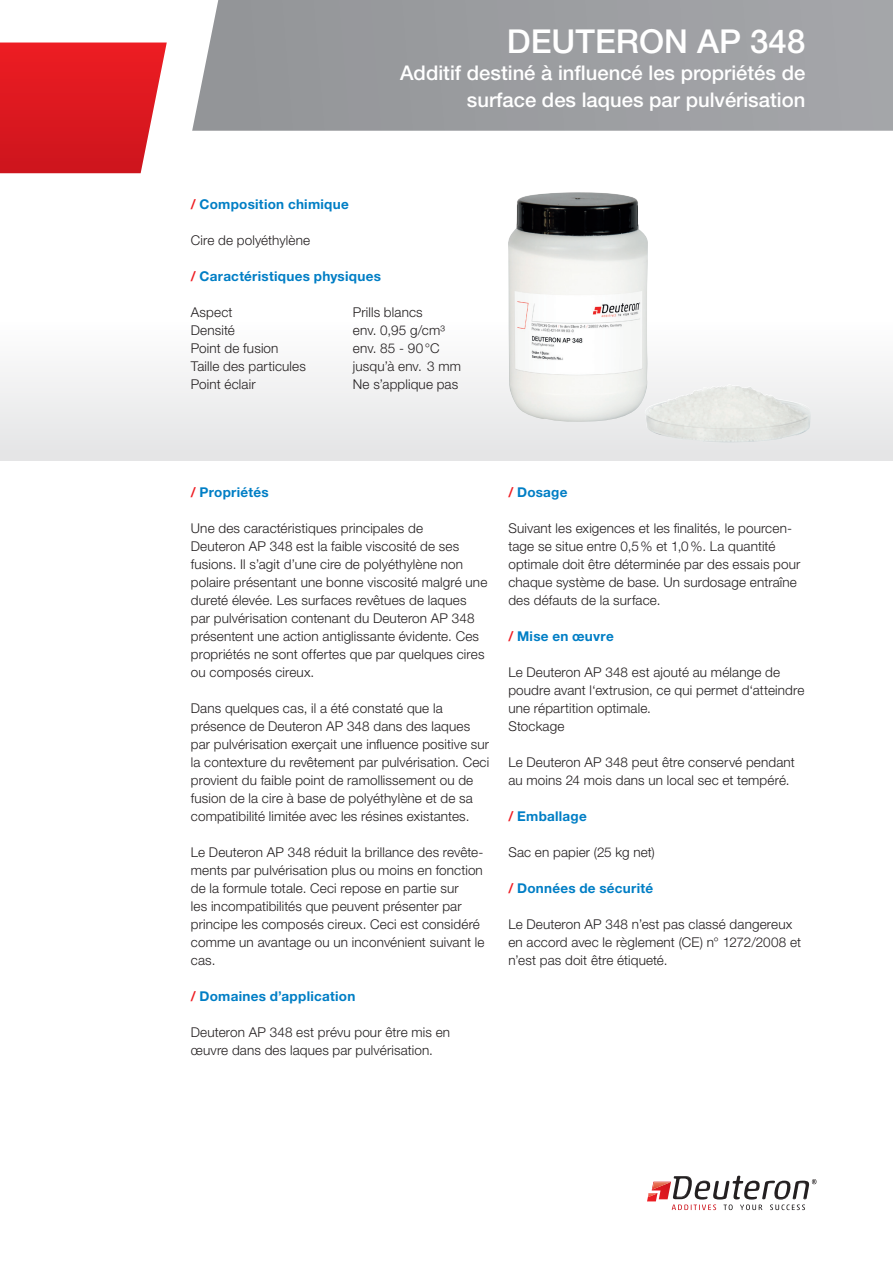
<style>
.page{position:relative;width:893px;height:1263px;background:#fff}
.page>*{position:absolute;margin:0;border:0;box-sizing:border-box;transform-origin:0 0}
.t1{font:500 33px "Helvetica Neue LT Std";color:#fff}
.t2{font:500 20.25px/27px "Helvetica Neue LT Std";color:#fff;text-align:right}
.t3{font:300 13.5px/18px "Helvetica Neue LT Std";letter-spacing:.01em;color:#231f20}
.t4{font:700 13.5px "Helvetica Neue LT Std";letter-spacing:.02em;color:#007ec5}
.s1{color:#ee1d23}
</style>
<div class="page">
<div style="left:0;top:160px;width:893px;height:301px;background:linear-gradient(to bottom,#fff,#ebebec)"></div>
<img style="left:506px;top:192px;width:305px;height:251px">
<svg style="left:0;top:43px;width:167px;height:130px;background:#e02b31"></svg>
<svg style="left:192px;top:0;width:701px;height:131px;background:#9d9fa2"></svg>
<svg style="left:647px;top:1176px;width:169px;height:34px"></svg>
<h1 class="t1" style="left:507px;top:22px;width:300px">DEUTERON AP 348</h1>
<h2 class="t2" style="left:400px;top:59px;width:407px">Additif destiné à influencé les propriétés de surface des laques par pulvérisation</h2>
<p class="t4" style="left:191px;top:196px;width:159px"><span class="s1">/</span> Composition chimique</p>
<p class="t3" style="left:191px;top:231px;width:121px">Cire de polyéthylène</p>
<p class="t4" style="left:191px;top:268px;width:192px"><span class="s1">/</span> Caractéristiques physiques</p>
<p class="t3" style="left:191px;top:303px;width:43px">Aspect</p>
<p class="t3" style="left:353px;top:303px;width:71px">Prills blancs</p>
<p class="t3" style="left:191px;top:321px;width:46px">Densité</p>
<p class="t3" style="left:353px;top:321px;width:94px">env. 0,95 g/cm³</p>
<p class="t3" style="left:191px;top:339px;width:89px">Point de fusion</p>
<p class="t3" style="left:353px;top:339px;width:88px">env. 85 - 90°C</p>
<p class="t3" style="left:191px;top:357px;width:117px">Taille des particules</p>
<p class="t3" style="left:353px;top:357px;width:110px">jusqu’à env. 3 mm</p>
<p class="t3" style="left:191px;top:375px;width:66px">Point éclair</p>
<p class="t3" style="left:353px;top:375px;width:107px">Ne s’applique pas</p>
<p class="t4" style="left:191px;top:484px;width:79px"><span class="s1">/</span> Propriétés</p>
<p class="t3" style="left:191px;top:519px;width:298px">Une des caractéristiques principales de<br>Deuteron AP 348 est la faible viscosité de ses fusions. Il s’agit d’une cire de polyéthylène non polaire présentant une bonne viscosité malgré une dureté élevée. Les surfaces revêtues de laques par pulvérisation contenant du Deuteron AP 348 présentent une action antiglissante évidente. Ces propriétés ne sont offertes que par quelques cires ou composés cireux.</p>
<p class="t3" style="left:191px;top:699px;width:300px">Dans quelques cas, il a été constaté que la présence de Deuteron AP 348 dans des laques par pulvérisation exerçait une influence positive sur la contexture du revêtement par pulvérisation. Ceci provient du faible point de ramollissement ou de fusion de la cire à base de polyéthylène et de sa compatibilité limitée avec les résines existantes.</p>
<p class="t3" style="left:191px;top:843px;width:295px">Le Deuteron AP 348 réduit la brillance des revête&shy;ments par pulvérisation plus ou moins en fonction de la formule totale. Ceci repose en partie sur<br>les incompatibilités que peuvent présenter par principe les composés cireux. Ceci est considéré comme un avantage ou un inconvénient suivant le cas.</p>
<p class="t4" style="left:191px;top:988px;width:166px"><span class="s1">/</span> Domaines d’application</p>
<p class="t3" style="left:191px;top:1023px;width:261px">Deuteron AP 348 est prévu pour être mis en œuvre dans des laques par pulvérisation.</p>
<p class="t4" style="left:508px;top:484px;width:61px"><span class="s1">/</span> Dosage</p>
<p class="t3" style="left:508px;top:519px;width:293px">Suivant les exigences et les finalités, le pourcen&shy;tage se situe entre 0,5% et 1,0%. La quantité optimale doit être déterminée par des essais pour chaque système de base. Un surdosage entraîne des défauts de la surface.</p>
<p class="t4" style="left:508px;top:628px;width:107px"><span class="s1">/</span> Mise en œuvre</p>
<p class="t3" style="left:508px;top:663px;width:298px">Le Deuteron AP 348 est ajouté au mélange de poudre avant l‘extrusion, ce qui permet d‘atteindre une répartition optimale.<br>Stockage</p>
<p class="t3" style="left:508px;top:753px;width:288px">Le Deuteron AP 348 peut être conservé pendant au moins 24 mois dans un local sec et tempéré.</p>
<p class="t4" style="left:508px;top:808px;width:80px"><span class="s1">/</span> Emballage</p>
<p class="t3" style="left:508px;top:843px;width:148px">Sac en papier (25 kg net)</p>
<p class="t4" style="left:508px;top:880px;width:146px"><span class="s1">/</span> Données de sécurité</p>
<p class="t3" style="left:508px;top:915px;width:294px">Le Deuteron AP 348 n’est pas classé dangereux en accord avec le règlement (CE) n° 1272/2008 et n’est pas doit être étiqueté.</p>
</div>
